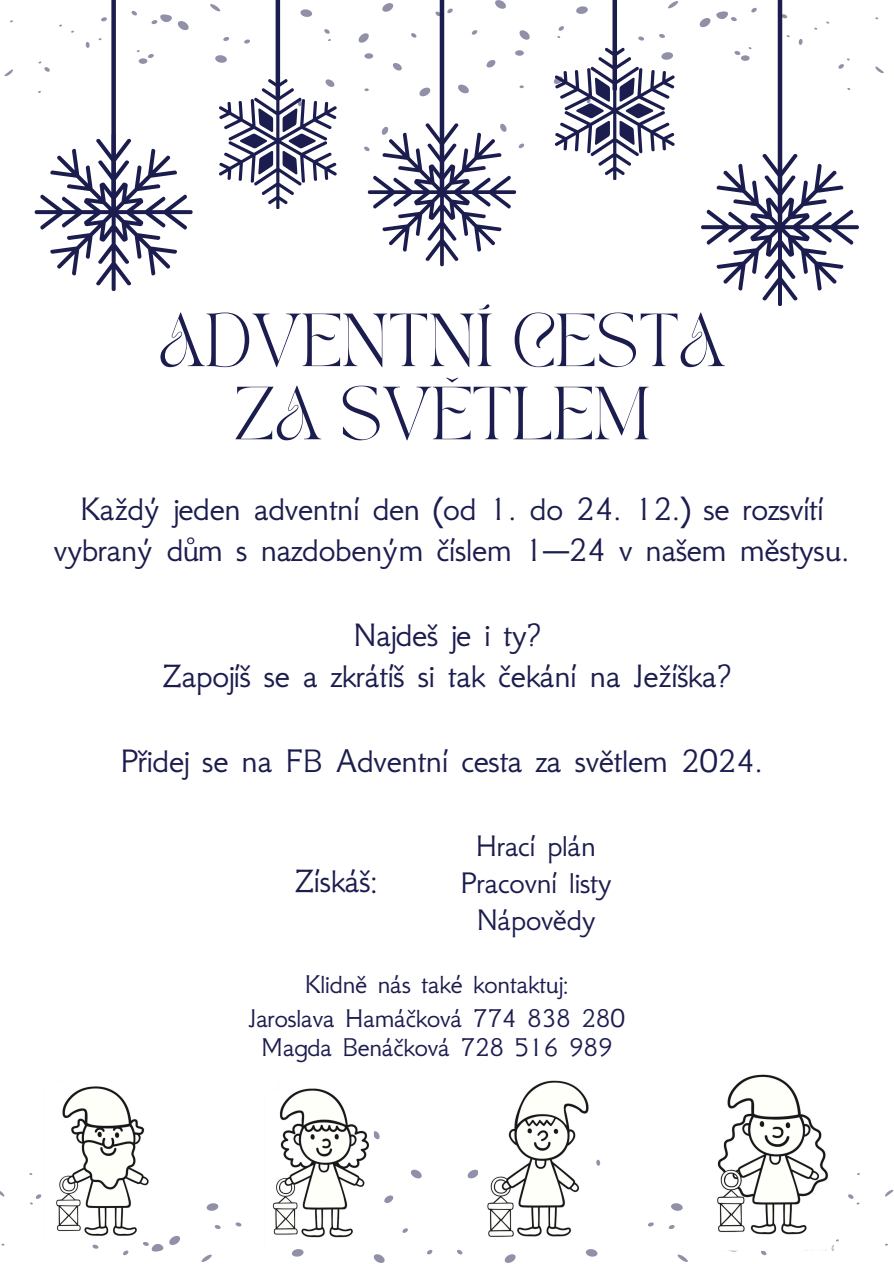
<style>
.page{position:relative;width:894px;height:1264px;background:#fff}
.page>*{position:absolute;margin:0;border:0;box-sizing:border-box;transform-origin:0 0}
.t1{font:52.5px/73.2px "TAN PEARL Regular";color:#1c1d4f;text-align:center}
.t2{font:36px/40.5px "GFS Neohellenic";letter-spacing:-.025em;color:#1c1d4f;text-align:center}
.t3{font:33px/37.2px "GFS Neohellenic";letter-spacing:-.025em;color:#1c1d4f;text-align:center}
.t4{font:28.5px "GFS Neohellenic";letter-spacing:-.025em;color:#1c1d4f}
</style>
<div class="page">
<div style="left:139px;top:58px;width:8px;height:6px;background:#9091a9;border-radius:50%"></div>
<svg style="left:364px;top:53px;width:9px;height:6px"></svg>
<svg style="left:364px;top:88px;width:5px;height:3px"></svg>
<svg style="left:148px;top:54px;width:6px;height:4px"></svg>
<svg style="left:101px;top:17px;width:6px;height:5px"></svg>
<svg style="left:223px;top:37px;width:6px;height:4px"></svg>
<svg style="left:244px;top:39px;width:6px;height:5px"></svg>
<svg style="left:5px;top:69px;width:8px;height:7px"></svg>
<svg style="left:85px;top:42px;width:5px;height:6px"></svg>
<svg style="left:38px;top:61px;width:12px;height:11px"></svg>
<svg style="left:210px;top:4px;width:11px;height:8px"></svg>
<svg style="left:131px;top:11px;width:6px;height:5px"></svg>
<svg style="left:324px;top:29px;width:7px;height:12px"></svg>
<svg style="left:435px;top:11px;width:4px;height:5px"></svg>
<svg style="left:411px;top:33px;width:6px;height:5px"></svg>
<svg style="left:215px;top:55px;width:12px;height:8px"></svg>
<svg style="left:419px;top:87px;width:12px;height:10px"></svg>
<svg style="left:382px;top:3px;width:12px;height:9px"></svg>
<svg style="left:393px;top:63px;width:9px;height:8px"></svg>
<svg style="left:151px;top:14px;width:38px;height:17px"></svg>
<svg style="left:300px;top:9px;width:12px;height:8px"></svg>
<svg style="left:358px;top:33px;width:11px;height:10px"></svg>
<svg style="left:740px;top:55px;width:9px;height:6px"></svg>
<div style="left:515px;top:50px;width:8px;height:6px;background:#9091a9;border-radius:50%"></div>
<svg style="left:734px;top:51px;width:6px;height:4px"></svg>
<svg style="left:782px;top:14px;width:5px;height:5px"></svg>
<svg style="left:875px;top:66px;width:8px;height:7px"></svg>
<svg style="left:798px;top:39px;width:4px;height:6px"></svg>
<svg style="left:838px;top:58px;width:11px;height:11px"></svg>
<svg style="left:668px;top:1px;width:10px;height:8px"></svg>
<svg style="left:751px;top:8px;width:6px;height:5px"></svg>
<svg style="left:447px;top:8px;width:6px;height:5px"></svg>
<svg style="left:471px;top:30px;width:6px;height:5px"></svg>
<svg style="left:458px;top:84px;width:11px;height:10px"></svg>
<svg style="left:495px;top:0;width:11px;height:9px"></svg>
<svg style="left:486px;top:60px;width:10px;height:8px"></svg>
<svg style="left:699px;top:11px;width:37px;height:17px"></svg>
<svg style="left:576px;top:6px;width:12px;height:8px"></svg>
<svg style="left:519px;top:30px;width:11px;height:10px"></svg>
<div style="left:111px;top:0;width:5px;height:216px;background:#1c1d4f"></div>
<svg style="left:35px;top:133px;width:157px;height:158px"></svg>
<svg style="left:701px;top:148px;width:157px;height:158px"></svg>
<div style="left:777px;top:0;width:5px;height:220px;background:#1c1d4f"></div>
<div style="left:612px;top:0;width:5px;height:90px;background:#1c1d4f"></div>
<svg style="left:554px;top:26px;width:120px;height:154px"></svg>
<div style="left:275px;top:0;width:5px;height:98px;background:#1c1d4f"></div>
<svg style="left:219px;top:74px;width:117px;height:135px"></svg>
<div style="left:439px;top:0;width:5px;height:192px;background:#1c1d4f"></div>
<svg style="left:364px;top:118px;width:160px;height:148px"></svg>
<svg style="left:373px;top:1131px;width:7px;height:8px"></svg>
<svg style="left:92px;top:1244px;width:7px;height:4px"></svg>
<svg style="left:214px;top:1225px;width:7px;height:4px"></svg>
<svg style="left:235px;top:1222px;width:7px;height:4px"></svg>
<svg style="left:0;top:1191px;width:5px;height:5px"></svg>
<svg style="left:30px;top:1194px;width:12px;height:10px"></svg>
<svg style="left:201px;top:1254px;width:11px;height:8px"></svg>
<svg style="left:123px;top:1250px;width:6px;height:5px"></svg>
<svg style="left:427px;top:1249px;width:5px;height:5px"></svg>
<svg style="left:402px;top:1228px;width:6px;height:5px"></svg>
<svg style="left:206px;top:1203px;width:12px;height:8px"></svg>
<svg style="left:411px;top:1169px;width:11px;height:9px"></svg>
<svg style="left:373px;top:1254px;width:12px;height:9px"></svg>
<svg style="left:384px;top:1195px;width:10px;height:8px"></svg>
<svg style="left:143px;top:1236px;width:37px;height:15px"></svg>
<svg style="left:291px;top:1249px;width:13px;height:7px"></svg>
<img style="left:56px;top:1086px;width:102px;height:155px">
<img style="left:272px;top:1088px;width:97px;height:150px">
<svg style="left:668px;top:1225px;width:6px;height:4px"></svg>
<svg style="left:648px;top:1222px;width:6px;height:4px"></svg>
<svg style="left:885px;top:1189px;width:8px;height:7px"></svg>
<svg style="left:596px;top:1159px;width:4px;height:6px"></svg>
<svg style="left:848px;top:1194px;width:11px;height:10px"></svg>
<svg style="left:677px;top:1254px;width:11px;height:8px"></svg>
<svg style="left:761px;top:1250px;width:5px;height:5px"></svg>
<svg style="left:457px;top:1249px;width:5px;height:5px"></svg>
<svg style="left:671px;top:1203px;width:11px;height:8px"></svg>
<svg style="left:467px;top:1169px;width:11px;height:9px"></svg>
<svg style="left:504px;top:1254px;width:12px;height:9px"></svg>
<svg style="left:585px;top:1249px;width:12px;height:7px"></svg>
<img style="left:717px;top:1074px;width:116px;height:176px">
<img style="left:487px;top:1080px;width:102px;height:157px">
<p class="t1" style="left:159px;top:309px;width:567px">ADVENTNÍ CESTA<br>ZA SVĚTLEM</p>
<p class="t2" style="left:54px;top:493px;width:797px">Každý jeden adventní den (od 1. do 24. 12.) se rozsvítí vybraný dům s nazdobeným číslem 1—24 v našem městysu.</p>
<p class="t2" style="left:162px;top:619px;width:570px">Najdeš je i ty?<br>Zapojíš se a zkrátíš si tak čekání na Ježíška?</p>
<p class="t2" style="left:120px;top:744px;width:644px">Přidej se na FB Adventní cesta za světlem 2024.</p>
<p class="t3" style="left:460px;top:830px;width:153px">Hrací plán<br>Pracovní listy<br>Nápovědy</p>
<p class="t4" style="left:304px;top:976px;width:266px">Klidně nás také kontaktuj:</p>
<p class="t4" style="left:248px;top:1010px;width:378px">Jaroslava Hamáčková 774 838 280</p>
<h1 class="t4" style="left:261px;top:1038px;width:353px">Magda Benáčková 728 516 989</h1>
<p class="t2" style="left:294px;top:865px;width:85px">Získáš:</p>
</div>
